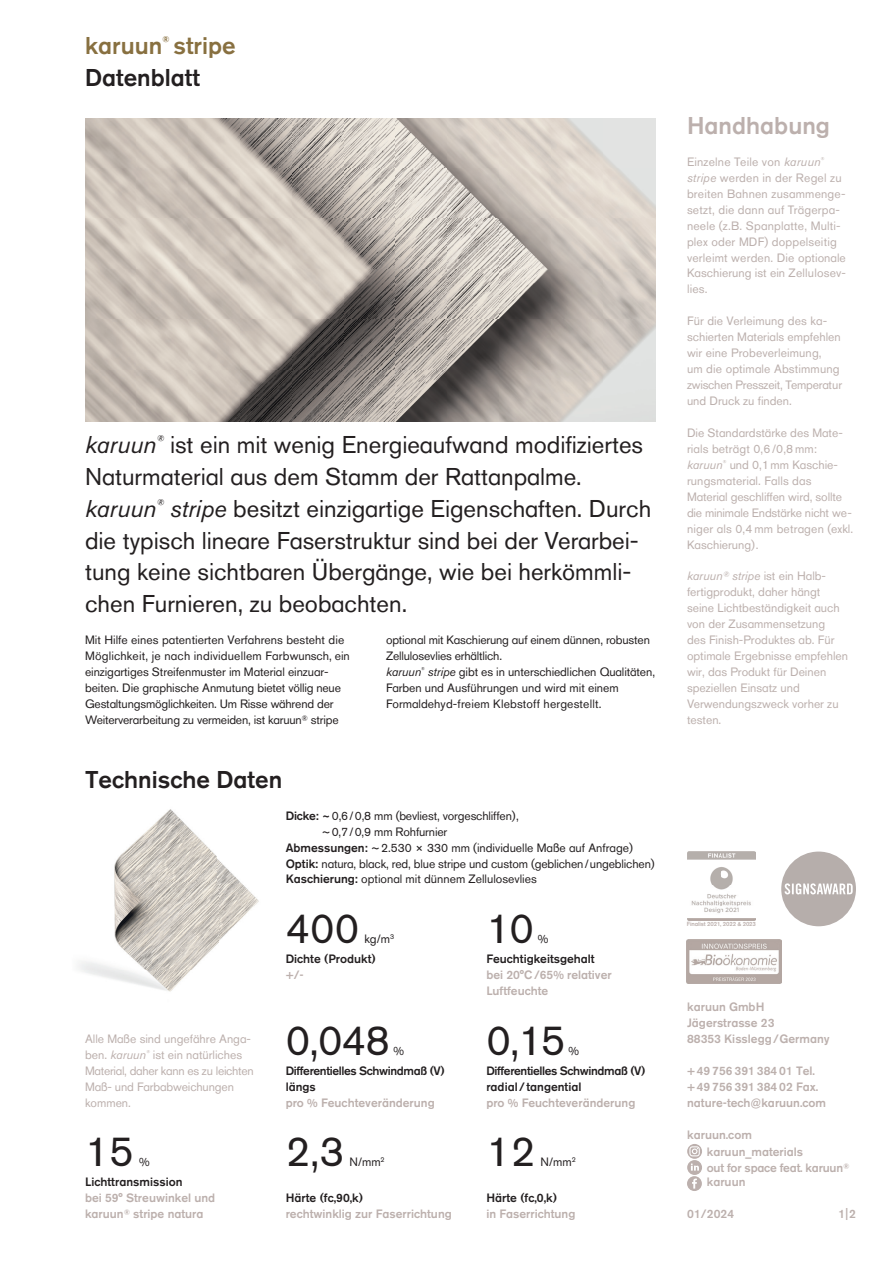
<style>
.page{position:relative;width:893px;height:1263px;background:#fff}
.page>*{position:absolute;margin:0;border:0;box-sizing:border-box;transform-origin:0 0}
.t1{font:42px "ofs Akzidenz 2021";letter-spacing:-.01em;color:#231f20}
.t2{font:24.15px/32px "ofs Akzidenz 2021";color:#231f20}
.t3{font:500 24.15px/32px "ofs Akzidenz 2021";color:#887040}
.t4{font:500 24.15px "ofs Akzidenz 2021";color:#231f20}
.t5{font:500 24.15px "ofs Akzidenz 2021";color:#bcb0ad}
.t6{font:12px/15.9px "ofs Akzidenz 2021";color:#bcb0ad}
.t7{font:12px/15.9px "ofs Akzidenz 2021";letter-spacing:-.01em;color:#231f20}
.t8{font:500 12px/15.9px "ofs Akzidenz 2021";color:#bcb0ad}
.t9{font:500 12px/15.9px "ofs Akzidenz 2021";letter-spacing:-.03em;color:#231f20}
.t10{font:500 12px "ofs Akzidenz 2021";color:#231f20}
.t11{font:500 6px "ofs Akzidenz 2021";letter-spacing:-.02em;color:#bcb0ad}
.s1{color:#231f20}
.s2{font-style:italic}
.s3{font-weight:500}
</style>
<div class="page">
<svg style="left:687px;top:1144px;width:15px;height:47px"></svg>
<svg style="left:781px;top:851px;width:75px;height:75px"></svg>
<img style="left:687px;top:851px;width:69px;height:69px">
<img style="left:687px;top:939px;width:94px;height:44px">
<img style="left:85px;top:118px;width:570px;height:303px">
<img style="left:78px;top:809px;width:181px;height:183px">
<h2 class="t3" style="left:85px;top:30px;width:152px">karuun<sup>®</sup> stripe<br><span class="s1">Datenblatt</span></h2>
<p class="t2" style="left:85px;top:428px;width:568px"><span class="s2">karuun</span><sup>®</sup> ist ein mit wenig Energieaufwand modifiziertes Naturmaterial aus dem Stamm der Rattanpalme. <span class="s2">karuun</span><sup>®</sup> <span class="s2">stripe</span> besitzt einzigartige Eigenschaften. Durch die typisch lineare Faserstruktur sind bei der Verarbei&shy;tung keine sichtbaren Übergänge, wie bei herkömmli&shy;chen Furnieren, zu beobachten.</p>
<p class="t7" style="left:85px;top:632px;width:266px">Mit Hilfe eines patentierten Verfahrens besteht die Möglichkeit, je nach individuellem Farbwunsch, ein einzigartiges Streifenmuster im Material einzuar&shy;beiten. Die graphische Anmutung bietet völlig neue Gestaltungsmöglichkeiten. Um Risse während der Weiterverarbeitung zu vermeiden, ist karuun® stripe</p>
<p class="t7" style="left:386px;top:632px;width:271px">optional mit Kaschierung auf einem dünnen, robusten Zellulosevlies erhältlich.<br><span class="s2">karuun</span><sup>®</sup> <span class="s2">stripe</span> gibt es in unterschiedlichen Qualitäten, Farben und Ausführungen und wird mit einem Formaldehyd-freiem Klebstoff her gestellt.</p>
<h2 class="t4" style="left:85px;top:764px;width:199px">Technische Daten</h2>
<p class="t7" style="left:286px;top:807px;width:235px"><span class="s3">Dicke: ~</span> 0,6 / 0,8 mm (bevliest, vorgeschliffen),</p>
<p class="t7" style="left:322px;top:823px;width:127px">~ 0,7 / 0,9 mm Rohfurnier</p>
<p class="t7" style="left:286px;top:839px;width:349px"><span class="s3">Abmessungen:</span> ~ 2.530 × 330 mm (individuelle Maße auf Anfrage)</p>
<p class="t7" style="left:286px;top:855px;width:370px"><span class="s3">Optik:</span> natura, black, red, blue stripe und custom (geblichen / ungeblichen)</p>
<p class="t7" style="left:286px;top:871px;width:253px"><span class="s3">Kaschierung:</span> optional mit dünnem Zellulosevlies</p>
<h1 class="t1" style="left:286px;top:903px;width:75px">400</h1>
<p class="t7" style="left:364px;top:931px;width:31px">kg/m<sup>3</sup></p>
<p class="t10" style="left:286px;top:952px;width:92px">Dichte (Produkt)</p>
<p class="t8" style="left:286px;top:967px;width:20px">+/-</p>
<h1 class="t1" style="left:486px;top:903px;width:49px">10</h1>
<p class="t7" style="left:538px;top:931px;width:12px">%</p>
<p class="t10" style="left:486px;top:952px;width:110px">Feuchtigkeitsgehalt</p>
<p class="t8" style="left:486px;top:967px;width:127px">bei 20°C /65% relativer<br>Luftfeuchte</p>
<p class="t6" style="left:85px;top:1031px;width:170px">Alle Maße sind ungefähre Anga&shy;ben. <span class="s2">karuun</span><sup>®</sup> ist ein natür liches<br>Material, daher kann es zu leichten<br>Maß- und Farbabweichungen kommen.</p>
<h1 class="t1" style="left:286px;top:1015px;width:106px">0,048</h1>
<p class="t7" style="left:393px;top:1042px;width:12px">%</p>
<p class="t9" style="left:286px;top:1063px;width:161px">Differentielles Schwindmaß (V) längs</p>
<p class="t8" style="left:286px;top:1094px;width:150px">pro % Feuchteveränderung</p>
<h1 class="t1" style="left:486px;top:1015px;width:81px">0,15</h1>
<p class="t7" style="left:568px;top:1042px;width:12px">%</p>
<p class="t9" style="left:486px;top:1063px;width:161px">Differentielles Schwindmaß (V) radial / tangential</p>
<p class="t8" style="left:486px;top:1094px;width:150px">pro % Feuchteveränderung</p>
<h1 class="t1" style="left:85px;top:1126px;width:50px">15</h1>
<p class="t7" style="left:139px;top:1154px;width:12px">%</p>
<p class="t10" style="left:85px;top:1175px;width:99px">Lichttransmission</p>
<p class="t8" style="left:85px;top:1190px;width:132px">bei 59° Streuwinkel und karuun® stripe natura</p>
<h1 class="t1" style="left:286px;top:1126px;width:60px">2,3</h1>
<p class="t7" style="left:350px;top:1154px;width:37px">N/mm<sup>2</sup></p>
<h1 class="t1" style="left:486px;top:1126px;width:50px">12</h1>
<p class="t7" style="left:541px;top:1154px;width:37px">N/mm<sup>2</sup></p>
<p class="t10" style="left:286px;top:1191px;width:79px">Härte (fc,90,k)</p>
<p class="t8" style="left:286px;top:1206px;width:168px">rechtwinklig zur Faserrichtung</p>
<p class="t10" style="left:486px;top:1191px;width:72px">Härte (fc,0,k)</p>
<p class="t8" style="left:486px;top:1206px;width:91px">in Faserrichtung</p>
<h2 class="t5" style="left:687px;top:111px;width:144px">Handhabung</h2>
<p class="t6" style="left:687px;top:154px;width:161px">Einzelne Teile von <span class="s2">karuun</span><sup>® </sup><span class="s2">stripe</span> werden in der Regel zu breiten Bahnen zusammenge&shy;setzt, die dann auf Trägerpa&shy;neele (z.B. Spanplatte, Multi&shy;plex oder MDF) doppelseitig verleimt werden. Die optionale<br>Kaschierung ist ein Zellulosev&shy;lies.</p>
<p class="t6" style="left:687px;top:313px;width:157px">Für die Verleimung des ka&shy;schierten Materials empfehlen wir eine Probeverleimung,<br>um die optimale Abstimmung zwischen Presszeit, Tempera tur und Druck zu finden.</p>
<p class="t6" style="left:687px;top:425px;width:168px">Die Standardstärke des Mate&shy;rials beträgt 0,6 /0,8 mm: <span class="s2">karuun</span><sup>®</sup> und 0,1 mm Kaschie&shy;rungsmaterial. Falls das<br>Material geschliffen wird, sollte die minimale Endstärke nicht we&shy;niger als 0,4 mm betragen (exkl.<br>Kaschierung).</p>
<p class="t6" style="left:687px;top:568px;width:163px"><span class="s2">karuun® stripe</span> ist ein Halb&shy;fertigprodukt, daher hängt seine Lichtbeständigkeit auch von der Zusammensetzung<br>des Finish-Produktes ab. Für optimale Ergebnisse empfehlen wir, das Produkt für Deinen speziellen Einsatz und<br>Verwendungszweck vorher zu testen.</p>
<p class="t11" style="left:687px;top:921px;width:71px">Finalist 2021, 2022 &amp; 2023</p>
<p class="t8" style="left:687px;top:999px;width:144px">karuun GmbH<br>Jägerstrasse 23<br>88353 Kisslegg / Germany</p>
<p class="t8" style="left:687px;top:1063px;width:140px">+ 49 756 391 384 01 Tel.<br>+ 49 756 391 384 02 Fax. nature-tech@karuun.com</p>
<p class="t8" style="left:707px;top:1126px;width:98px;line-height:17.4px;text-indent:-20px">karuun.com karuun_materials</p>
<p class="t8" style="left:707px;top:1160px;width:144px;line-height:14.4px">out for space feat. karuun® karuun</p>
<p class="t8" style="left:687px;top:1206px;width:49px">01/2024</p>
<p class="t8" style="left:838px;top:1206px;width:19px">1|2</p>
</div>
